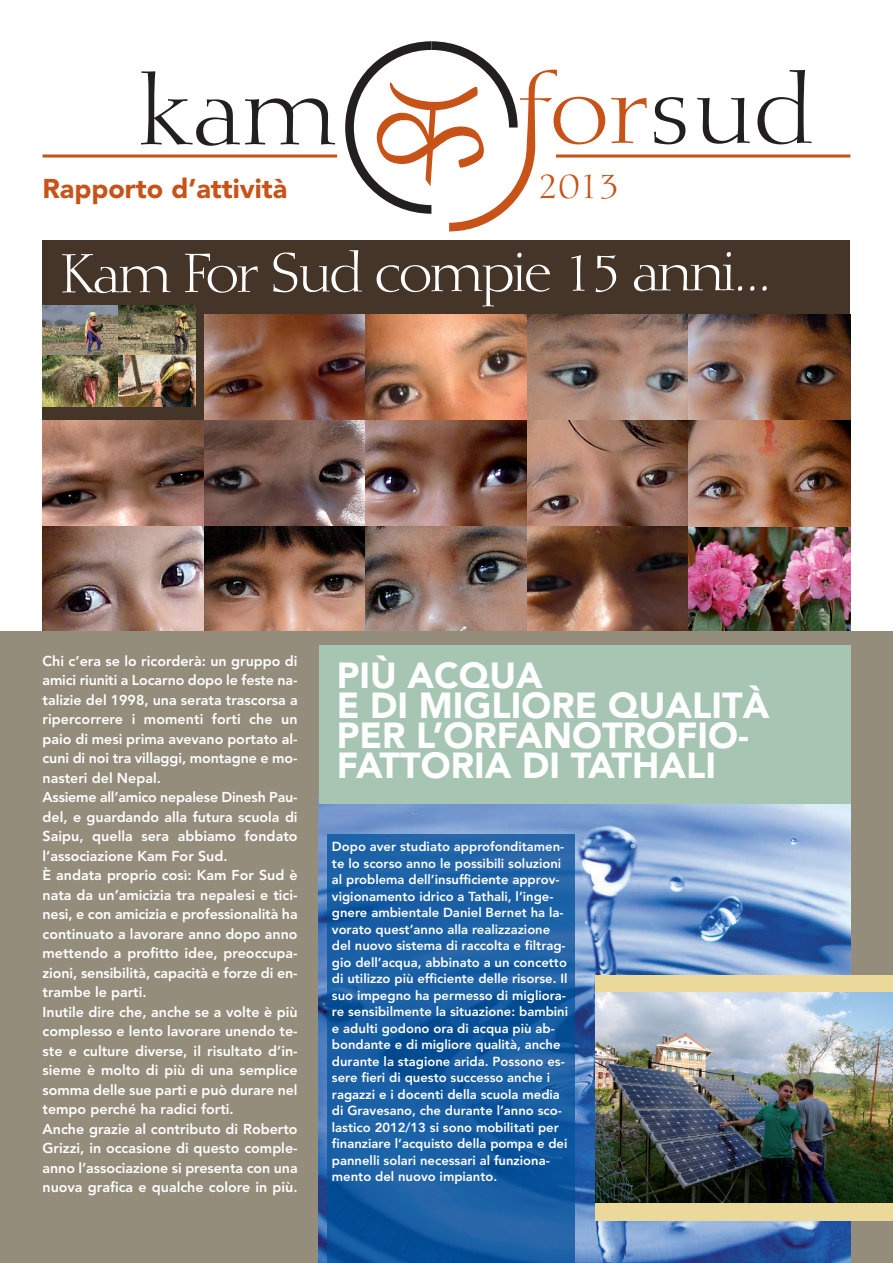
<style>
.page{position:relative;width:893px;height:1263px;background:#fff}
.page>*{position:absolute;margin:0;border:0;box-sizing:border-box;transform-origin:0 0}
.t1{font:54px "Diotima LT";letter-spacing:-.055em;color:#fff}
.t2{font:900 36px/30px "Avenir LT";color:#fff}
.t3{font:36px "Diotima LT";color:#c75318}
.t4{font:900 27px "Avenir LT";color:#c75318}
.t5{font:800 14.25px/19.5px "Avenir LT";color:#fff}
.t6{font:800 13.05px/16.5px "Avenir LT";color:#fff}
</style>
<div class="page">
<hr style="left:0;top:438px;width:1px;height:512px;background:#730102">
<div style="left:43px;top:241px;width:807px;height:407px;background:#453428"></div>
<img style="left:43px;top:420px;width:161px;height:211px">
<img style="left:204px;top:314px;width:646px;height:317px">
<svg style="left:141px;top:71px;width:194px;height:75px"></svg>
<svg style="left:654px;top:97px;width:31px;height:47px"></svg>
<svg style="left:697px;top:98px;width:53px;height:46px"></svg>
<svg style="left:757px;top:70px;width:54px;height:74px"></svg>
<svg style="left:611px;top:98px;width:36px;height:45px"></svg>
<svg style="left:345px;top:41px;width:260px;height:190px"></svg>
<div style="left:0;top:631px;width:893px;height:632px;background:#948d7c"></div>
<hr style="left:43px;top:155px;width:294px;height:3px;background:#c75318">
<hr style="left:556px;top:155px;width:294px;height:3px;background:#c75318">
<img style="left:319px;top:804px;width:531px;height:459px">
<div style="left:595px;top:975px;width:298px;height:245px;background:#ead99b"></div>
<img style="left:595px;top:993px;width:298px;height:209px">
<div style="left:319px;top:645px;width:531px;height:159px;background:#a6c5b2"></div>
<img style="left:327px;top:834px;width:247px;height:429px">
<img style="left:43px;top:305px;width:153px;height:101px">
<h3 class="t4" style="left:43px;top:177px;width:246px">Rapporto d’attività</h3>
<h2 class="t3" style="left:539px;top:170px;width:81px">2013</h2>
<h1 class="t1" style="left:61px;top:250px;width:714px">Kam For Sud compie 15 anni...</h1>
<p class="t5" style="left:43px;top:652px;width:257px">Chi c’era se lo ricorderà: un gruppo di amici riuniti a Locarno dopo le feste na&shy;talizie del 1998, una serata trascorsa a ripercorrere i momenti forti che un paio di mesi prima avevano portato al&shy;cuni di noi tra villaggi, montagne e mo&shy;nasteri del Nepal.<br>Assieme all’amico nepalese Dinesh Pau&shy;del, e guardando alla futura scuola di Saipu, quella sera abbiamo fondato l’associazione Kam For Sud.<br>È andata proprio così: Kam For Sud è nata da un’amicizia tra nepalesi e tici&shy;nesi, e con amicizia e professionalità ha continuato a lavorare anno dopo anno mettendo a profitto idee, preoccupa&shy;zioni, sensibilità, capacità e forze di en&shy;trambe le parti.<br>Inutile dire che, anche se a volte è più complesso e lento lavorare unendo te&shy;ste e culture diverse, il risultato d’in&shy;sieme è molto di più di una semplice somma delle sue parti e può durare nel tempo perché ha radici forti.<br>Anche grazie al contributo di Roberto Grizzi, in occasione di questo comple&shy;anno l’associazione si presenta con una nuova grafica e qualche colore in più.</p>
<h2 class="t2" style="left:337px;top:664px;width:434px">PIÙ ACQUA<br>E DI MIGLIORE QUALITÀ<br>PER L’ORFANOTROFIO-<br>FATTORIA DI TATHALI</h2>
<p class="t6" style="left:332px;top:839px;width:238px">Dopo aver studiato approfonditamen&shy;te lo scorso anno le possibili soluzioni al problema dell’insufficiente approv&shy;vigionamento idrico a Tathali, l’inge&shy;gnere ambientale Daniel Bernet ha la&shy;vorato quest’anno alla realizzazione del nuovo sistema di raccolta e filtrag&shy;gio dell’acqua, abbinato a un concetto di utilizzo più efficiente delle risorse. Il suo impegno ha permesso di migliora&shy;re sensibilmente la situazione: bambini e adulti godono ora di acqua più ab&shy;bondante e di migliore qualità, anche durante la stagione arida. Possono es&shy;sere fieri di questo successo anche i ragazzi e i docenti della scuola media di Gravesano, che durante l’anno sco&shy;lastico 2012/13 si sono mobilitati per finanziare l’acquisto della pompa e dei pannelli solari necessari al funziona&shy;mento del nuovo impianto.</p>
</div>
